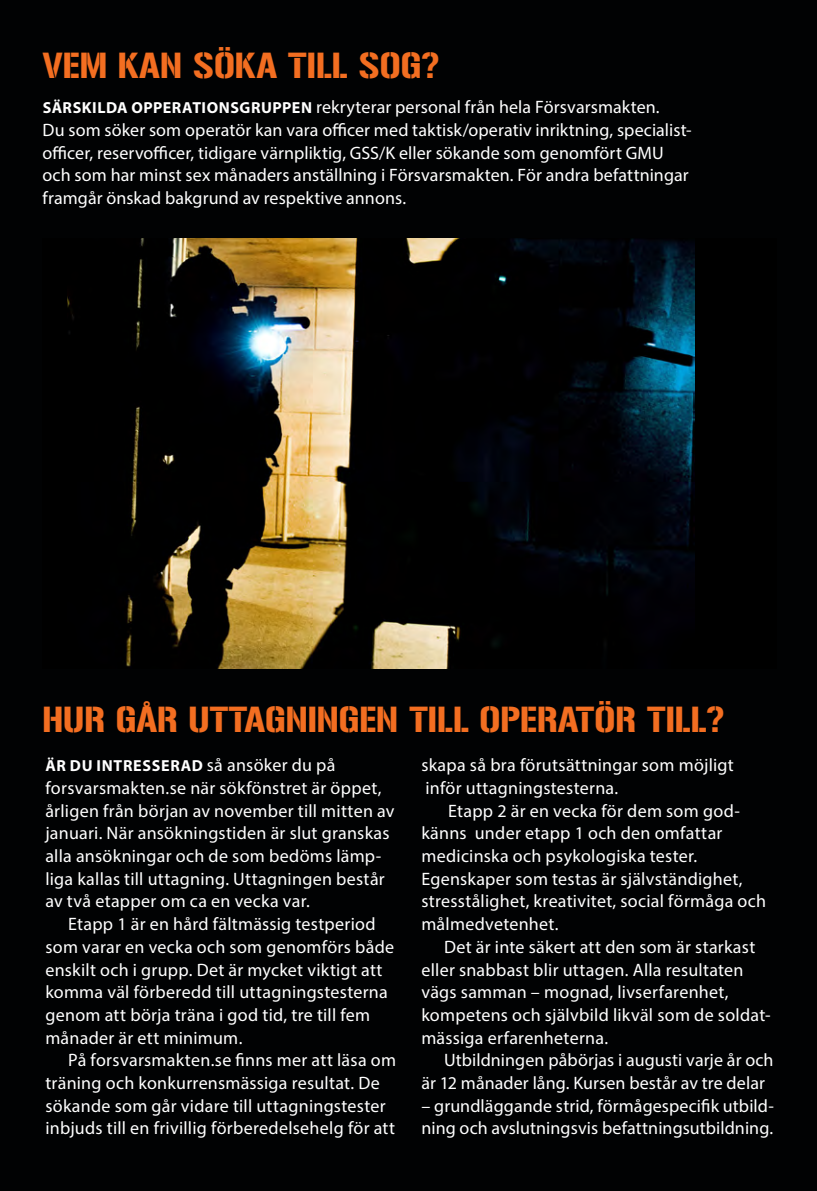
<style>
.page{position:relative;width:817px;height:1191px;background:#fff}
.page>*{position:absolute;margin:0;border:0;box-sizing:border-box;transform-origin:0 0}
.t1{font:32px "Gunplay";color:#f36e21}
.Bröd_vit_indrag{font:18px/22.6px "Myriad Pro";letter-spacing:.015em;color:#fff}
.Bröd_vit_1stycke{font:18px/22.6px "Myriad Pro";letter-spacing:.01em;color:#fff}
.Bröd_vit_1stycke-2{font:700 16px "Myriad Pro";letter-spacing:.045em;color:#fff}
.s1{font-weight:700;font-size:16px}
.s2{font-weight:400;font-size:18px}
</style>
<div class="page">
<div style="left:0;top:0;width:816px;height:1191px;background:#010203"></div>
<img style="left:67px;top:238px;width:627px;height:430px">
<p class="t1" style="left:43px;top:47px;width:398px">VEM KAN SÖKA TILL SOG?</p>
<p class="Bröd_vit_1stycke" style="left:43px;top:96px;width:618px"><span class="s1">SÄRSKILDA OPPERATIONSGRUPPEN</span> rekryterar personal från hela Försvarsmakten.</p>
<p class="Bröd_vit_1stycke" style="left:43px;top:118px;width:650px">Du som söker som operatör kan vara officer med taktisk/operativ inriktning, specialist&shy;officer, reservofficer, tidigare värnpliktig, GSS/K eller sökande som genomfört GMU och som har minst sex månaders anställning i Försvarsmakten. För andra befattningar framgår önskad bakgrund av respektive annons.</p>
<p class="t1" style="left:43px;top:701px;width:683px">HUR GÅR UTTAGNINGEN TILL OPERATÖR TILL?</p>
<p class="Bröd_vit_1stycke-2" style="left:46px;top:755px;width:291px">ÄR DU INTRESSERAD <span class="s2">så ansöker du på</span></p>
<p class="Bröd_vit_1stycke" style="left:45px;top:776px;width:350px">forsvarsmakten.se när sökfönstret är öppet, årligen från början av november till mitten av januari. När ansökningstiden är slut granskas alla ansökningar och de som bedöms lämp&shy;liga kallas till uttagning. Uttagningen består av två etapper om ca en vecka var.</p>
<p class="Bröd_vit_indrag" style="left:45px;top:912px;width:350px;text-indent:23px">Etapp 1 är en hård fältmässig testperiod som varar en vecka och som genomförs både enskilt och i grupp. Det är mycket viktigt att komma väl förberedd till uttagningstesterna genom att börja träna i god tid, tre till fem månader är ett minimum.</p>
<p class="Bröd_vit_indrag" style="left:45px;top:1048px;width:352px;text-indent:23px">På forsvarsmakten.se finns mer att läsa om träning och konkurrensmässiga resultat. De sökande som går vidare till uttagningstester inbjuds till en frivillig förberedelsehelg för att</p>
<p class="Bröd_vit_indrag" style="left:421px;top:753px;width:314px">skapa så bra förutsättningar som möjligt inför uttagningstesterna.</p>
<p class="Bröd_vit_indrag" style="left:421px;top:799px;width:346px;text-indent:27px">Etapp 2 är en vecka för dem som god&shy;känns under etapp 1 och den omfattar medicinska och psykologiska tester.<br>Egenskaper som testas är självständighet, stresstålighet, kreativitet, social förmåga och målmedvetenhet.</p>
<p class="Bröd_vit_indrag" style="left:421px;top:935px;width:350px;text-indent:23px">Det är inte säkert att den som är starkast eller snabbast blir uttagen. Alla resultaten vägs samman – mognad, livserfarenhet, kompetens och självbild likväl som de soldat&shy;mässiga erfarenheterna.</p>
<p class="Bröd_vit_indrag" style="left:421px;top:1048px;width:353px;text-indent:23px">Utbildningen påbörjas i augusti varje år och är 12 månader lång. Kursen består av tre delar</p>
<p class="Bröd_vit_indrag" style="left:421px;top:1094px;width:354px">– grundläggande strid, förmågespecifik utbild&shy;ning och avslutningsvis befattningsutbildning.</p>
</div>
